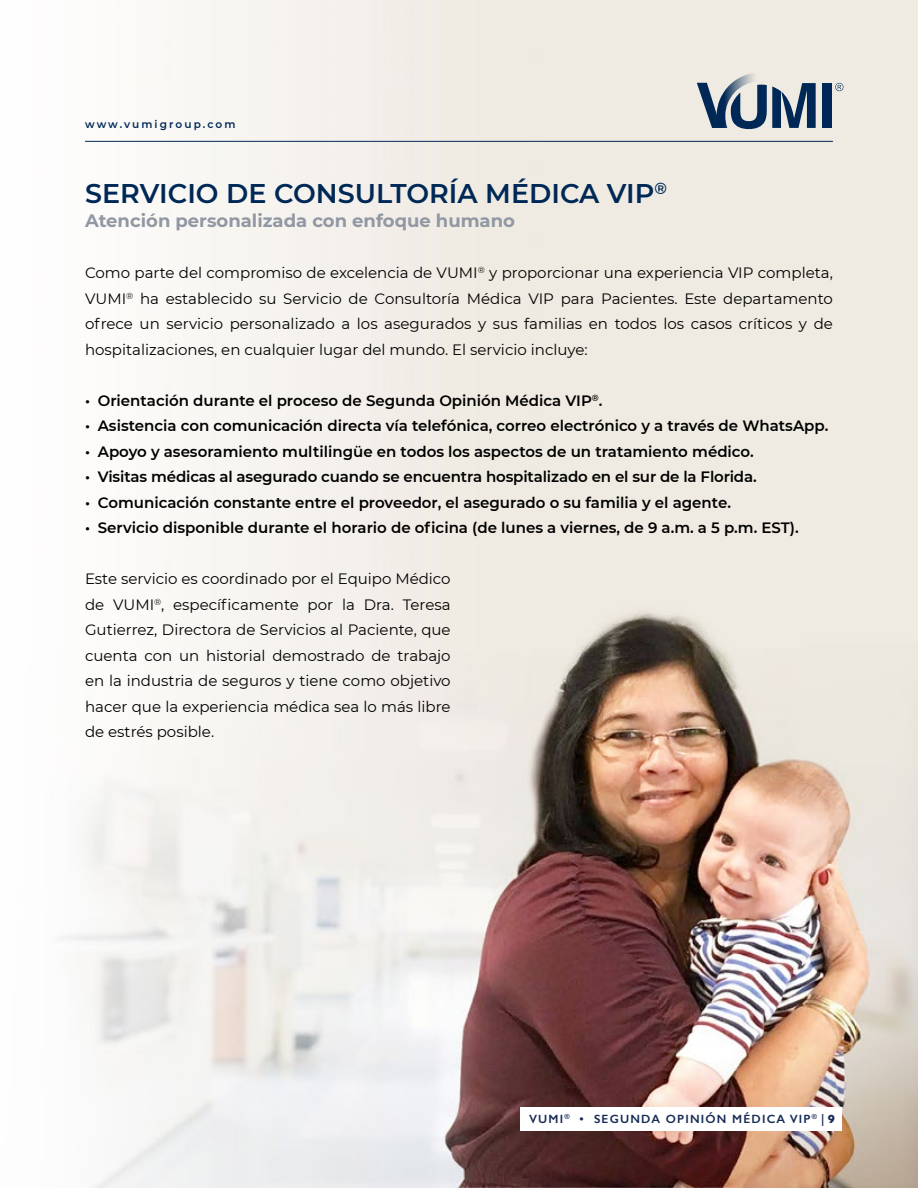
<style>
.page{position:relative;width:918px;height:1188px;background:#fff}
.page>*{position:absolute;margin:0;border:0;box-sizing:border-box;transform-origin:0 0}
.t1{font:600 27px "Montserrat";color:#002856}
.t2{font:700 18px "Montserrat";color:#9198a3}
.t3{font:15px/25.5px "Montserrat";color:#000;text-align:justify}
.t4{font:600 15px "Montserrat";color:#000}
.t5{font:600 12px "Gill Sans";letter-spacing:.1em;color:#172b55}
.t6{font:600 10.5px "Montserrat";letter-spacing:.2em;color:#002856}
.s1{font-weight:700}
</style>
<div class="page">
<img style="left:62px;top:0;width:856px;height:1188px">
<div style="left:521px;top:1107px;width:321px;height:24px;background:#fff"></div>
<svg style="left:835px;top:83px;width:8px;height:8px"></svg>
<div style="left:822px;top:83px;width:10px;height:45px;background:#002856"></div>
<svg style="left:697px;top:73px;width:119px;height:56px;background:#8a98a6"></svg>
<hr style="left:85px;top:141px;width:748px;height:1px;background:#002856">
<p class="t6" style="left:85px;top:117px;width:152px">www.vumigroup.com</p>
<h1 class="t1" style="left:85px;top:175px;width:583px">SERVICIO DE CONSULTORÍA MÉDICA VIP<sup>®</sup></h1>
<p class="t2" style="left:85px;top:208px;width:431px">Atención personalizada con enfoque humano</p>
<p class="t3" style="left:85px;top:260px;width:749px">Como parte del compromiso de excelencia de VUMI<sup>®</sup> y proporcionar una experiencia VIP completa, VUMI<sup>®</sup> ha establecido su Servicio de Consultoría Médica VIP para Pacientes. Este departamento ofrece un servicio personalizado a los asegurados y sus familias en todos los casos críticos y de hospitalizaciones, en cualquier lugar del mundo. El servicio incluye:</p>
<p class="t4" style="left:85px;top:390px;width:519px">• Orientación durante el proceso de Segunda Opinión Médica VIP<sup>®</sup>.</p>
<p class="t4" style="left:85px;top:415px;width:745px">• Asistencia con comunicación directa vía telefónica, correo electrónico y a través de WhatsApp.</p>
<p class="t4" style="left:85px;top:441px;width:670px">• Apoyo y asesoramiento multilingüe en todos los aspectos de un tratamiento médico.</p>
<p class="t4" style="left:85px;top:466px;width:673px">• Visitas médicas al asegurado cuando se encuentra hospitalizado en el sur de la Florida.</p>
<p class="t4" style="left:85px;top:492px;width:647px">• Comunicación constante entre el proveedor, el asegurado o su familia y el agente.</p>
<p class="t4" style="left:85px;top:517px;width:715px">• Servicio disponible durante el horario de oficina (de lunes a viernes, de 9 a.m. a 5 p.m. EST).</p>
<p class="t3" style="left:85px;top:566px;width:367px">Este servicio es coordinado por el Equipo Médico de VUMI<sup>®</sup>, específicamente por la Dra. Teresa Gutierrez, Directora de Servicios al Paciente, que cuenta con un historial demostrado de trabajo en la industria de seguros y tiene como objetivo hacer que la experiencia médica sea lo más libre de estrés posible.</p>
<p class="t5" style="left:529px;top:1111px;width:307px">VUMI<sup>®</sup> • SEGUNDA OPINIÓN MÉDICA VIP<sup>®</sup> | <span class="s1">9</span></p>
</div>
